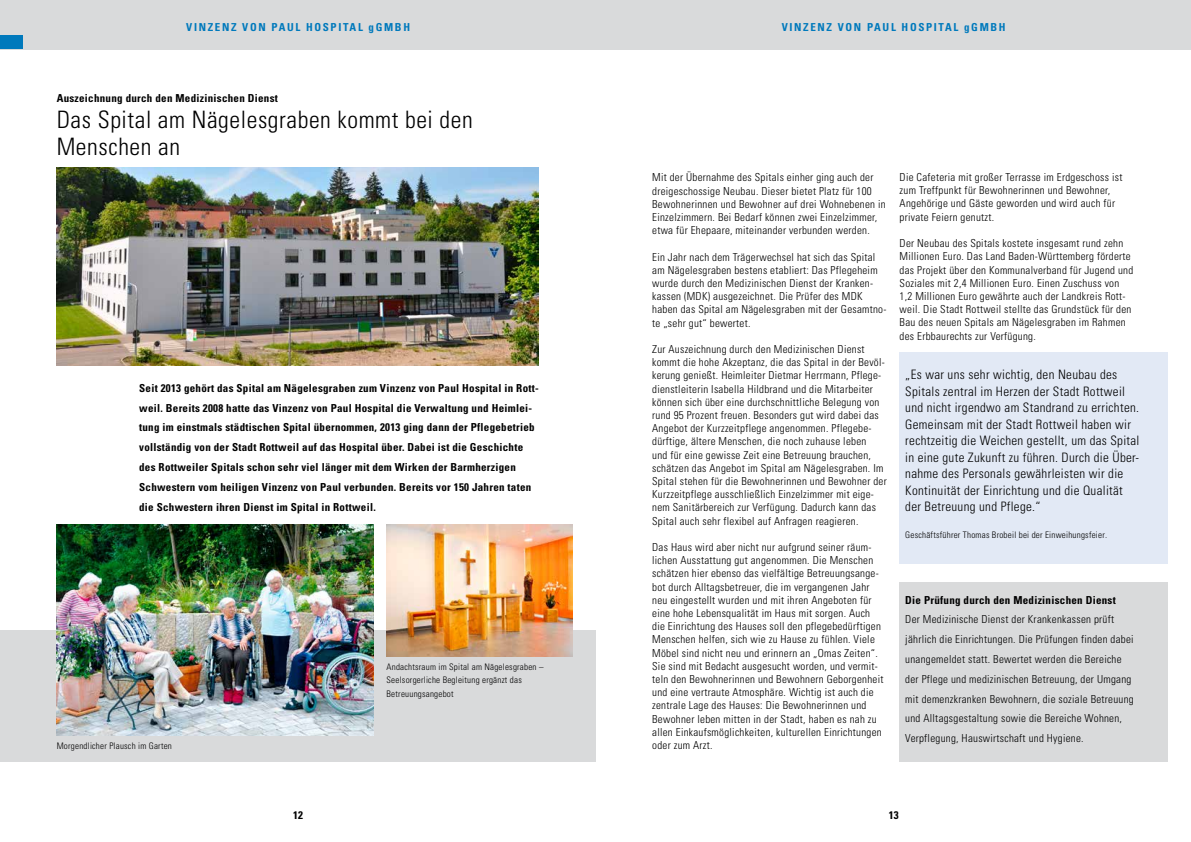
<style>
.page{position:relative;width:1191px;height:842px;background:#fff}
.page>*{position:absolute;margin:0;border:0;box-sizing:border-box;transform-origin:0 0}
.t1{font:300 condensed 24px/26.4px "Univers LT Std";letter-spacing:.025em;color:#000}
.t2{font:300 condensed 13px/16.5px "Univers LT Std";letter-spacing:.025em;color:#000}
.t3{font:300 condensed 11px/13.2px "Univers LT Std";letter-spacing:.025em;color:#000}
.t4{font:700 condensed 11px/19.8px "Univers LT Std";letter-spacing:.025em;color:#000}
.t5{font:700 condensed 11px "Univers LT Std";letter-spacing:.15em;color:#0079bc}
.t6{font:300 condensed 9px/13.2px "Univers LT Std";letter-spacing:.025em;color:#000}
.s1{font-style:italic}
</style>
<div class="page">
<div style="left:0;top:0;width:595px;height:49px;background:#d9dadb"></div>
<div style="left:596px;top:0;width:595px;height:49px;background:#d9dadb"></div>
<div style="left:0;top:36px;width:23px;height:13px;background:#0079bc"></div>
<div style="left:0;top:630px;width:595px;height:132px;background:#d9dadb"></div>
<div style="left:899px;top:353px;width:269px;height:211px;background:#e2e9f5"></div>
<div style="left:899px;top:582px;width:269px;height:180px;background:#d9dadb"></div>
<img style="left:57px;top:168px;width:482px;height:198px">
<img style="left:57px;top:524px;width:316px;height:211px">
<img style="left:386px;top:524px;width:187px;height:132px">
<p class="t5" style="left:186px;top:20px;width:225px">VINZENZ VON PAUL HOSPITAL gGMBH</p>
<p class="t5" style="left:782px;top:20px;width:225px">VINZENZ VON PAUL HOSPITAL gGMBH</p>
<p class="t4" style="left:57px;top:88px;width:223px">Auszeichnung durch den Medizinischen Dienst</p>
<h1 class="t1" style="left:57px;top:106px;width:417px">Das Spital am Nägelesgraben kommt bei den<br>Menschen an</h1>
<p class="t4" style="left:139px;top:378px;width:401px">Seit 2013 gehört das Spital am Nägelesgraben zum Vinzenz von Paul Hospital in Rott&shy;weil. Bereits 2008 hatte das Vinzenz von Paul Hospital die Verwaltung und Heimlei&shy;tung im einstmals städtischen Spital übernommen, 2013 ging dann der Pflegebetrieb vollständig von der Stadt Rottweil auf das Hospital über. Dabei ist die Geschichte des Rottweiler Spitals schon sehr viel länger mit dem Wirken der Barmherzigen Schwestern vom heiligen Vinzenz von Paul verbunden. Bereits vor 150 Jahren taten die Schwestern ihren Dienst im Spital in Rottweil.</p>
<p class="t6" style="left:57px;top:739px;width:117px">Morgendlicher Plausch im Garten</p>
<p class="t6" style="left:386px;top:660px;width:158px">Andachtsraum im Spital am Nägelesgraben –<br>Seelsorgerliche Begleitung ergänzt das<br>Betreuungsangebot</p>
<p class="t3" style="left:652px;top:171px;width:235px">Mit der Übernahme des Spitals einher ging auch der dreigeschossige Neubau. Dieser bietet Platz für 100<br>Bewohnerinnen und Bewohner auf drei Wohnebenen in Einzelzimmern. Bei Bedarf können zwei Einzelzimmer, etwa für Ehepaare, miteinander verbunden werden.</p>
<p class="t3" style="left:652px;top:250px;width:236px">Ein Jahr nach dem Trägerwechsel hat sich das Spital am Nägelesgraben bestens etabliert: Das Pflegeheim wurde durch den Medizinischen Dienst der Kranken&shy;kassen (MDK) ausgezeichnet. Die Prüfer des MDK haben das Spital am Nägelesgraben mit der Gesamtno&shy;te „sehr gut“ bewertet.</p>
<p class="t3" style="left:652px;top:342px;width:236px">Zur Auszeichnung durch den Medizinischen Dienst kommt die hohe Akzeptanz, die das Spital in der Bevöl&shy;kerung genießt. Heimleiter Dietmar Herrmann, Pflege&shy;dienstleiterin Isabella Hildbrand und die Mitarbeiter können sich über eine durchschnittliche Belegung von rund 95 Prozent freuen. Besonders gut wird dabei das Angebot der Kurzzeitpflege angenommen. Pflegebe&shy;dürftige, ältere Menschen, die noch zuhause leben<br>und für eine gewisse Zeit eine Betreuung brauchen, schätzen das Angebot im Spital am Nägelesgraben. Im Spital stehen für die Bewohnerinnen und Bewohner der Kurzzeitpflege ausschließlich Einzelzimmer mit eige&shy;nem Sanitärbereich zur Verfügung. Dadurch kann das Spital auch sehr flexibel auf Anfragen reagieren.</p>
<p class="t3" style="left:652px;top:540px;width:233px">Das Haus wird aber nicht nur aufgrund seiner räum&shy;lichen Ausstattung gut angenommen. Die Menschen schätzen hier ebenso das vielfältige Betreuungsange&shy;bot durch Alltagsbetreuer, die im vergangenen Jahr neu eingestellt wurden und mit ihren Angeboten für eine hohe Lebensqualität im Haus mit sorgen. Auch die Einrichtung des Hauses soll den pflegebedürftigen Menschen helfen, sich wie zu Hause zu fühlen. Viele Möbel sind nicht neu und erinnern an „Omas Zeiten“.<br>Sie sind mit Bedacht ausgesucht worden, und vermit&shy;teln den Bewohnerinnen und Bewohnern Geborgenheit und eine vertraute Atmosphäre. Wichtig ist auch die zentrale Lage des Hauses: Die Bewohnerinnen und Bewohner leben mitten in der Stadt, haben es nah zu allen Einkaufsmöglichkeiten, kulturellen Einrichtungen oder zum Arzt.</p>
<p class="t3" style="left:899px;top:171px;width:224px">Die Cafeteria mit großer Terrasse im Erdgeschoss ist zum Treffpunkt für Bewohnerinnen und Bewohner, Angehörige und Gäste geworden und wird auch für private Feiern genutzt.</p>
<p class="t3" style="left:899px;top:237px;width:235px">Der Neubau des Spitals kostete insgesamt rund zehn Millionen Euro. Das Land Baden-Württemberg förderte das Projekt über den Kommunalverband für Jugend und Soziales mit 2,4 Millionen Euro. Einen Zuschuss von 1,2 Millionen Euro gewährte auch der Landkreis Rott&shy;weil. Die Stadt Rottweil stellte das Grundstück für den Bau des neuen Spitals am Nägelesgraben im Rahmen des Erbbaurechts zur Verfügung.</p>
<p class="t2" style="left:905px;top:366px;width:236px">„Es war uns sehr wichtig, den Neubau des Spitals zentral im Herzen der Stadt Rottweil und nicht irgendwo am Standrand zu errichten.<br>Gemeinsam mit der Stadt Rottweil haben wir rechtzeitig die Weichen gestellt, um das Spital in eine gute Zukunft zu führen. Durch die Über&shy;nahme des Personals gewährleisten wir die Kontinuität der Einrichtung und die Qualität der Betreuung und Pflege.“</p>
<p class="t6" style="left:905px;top:528px;width:203px">Geschäftsführer Thomas Brobeil bei der Einweihungsfeier<span class="s1">.</span></p>
<p class="t4" style="left:905px;top:590px;width:212px">Die Prüfung durch den Medizinischen Dienst</p>
<p class="t3" style="left:905px;top:610px;width:230px;line-height:19.8px">Der Medizinische Dienst der Krankenkassen prüft jährlich die Einrichtungen. Die Prüfungen finden dabei unangemeldet statt. Bewertet werden die Bereiche der Pflege und medizinischen Betreuung, der Umgang mit demenzkranken Bewohnern, die soziale Betreuung und Alltagsgestaltung sowie die Bereiche Wohnen, Verpflegung, Hauswirtschaft und Hygiene.</p>
<p class="t4" style="left:293px;top:805px;width:11px">12</p>
<p class="t4" style="left:888px;top:805px;width:11px">13</p>
</div>
